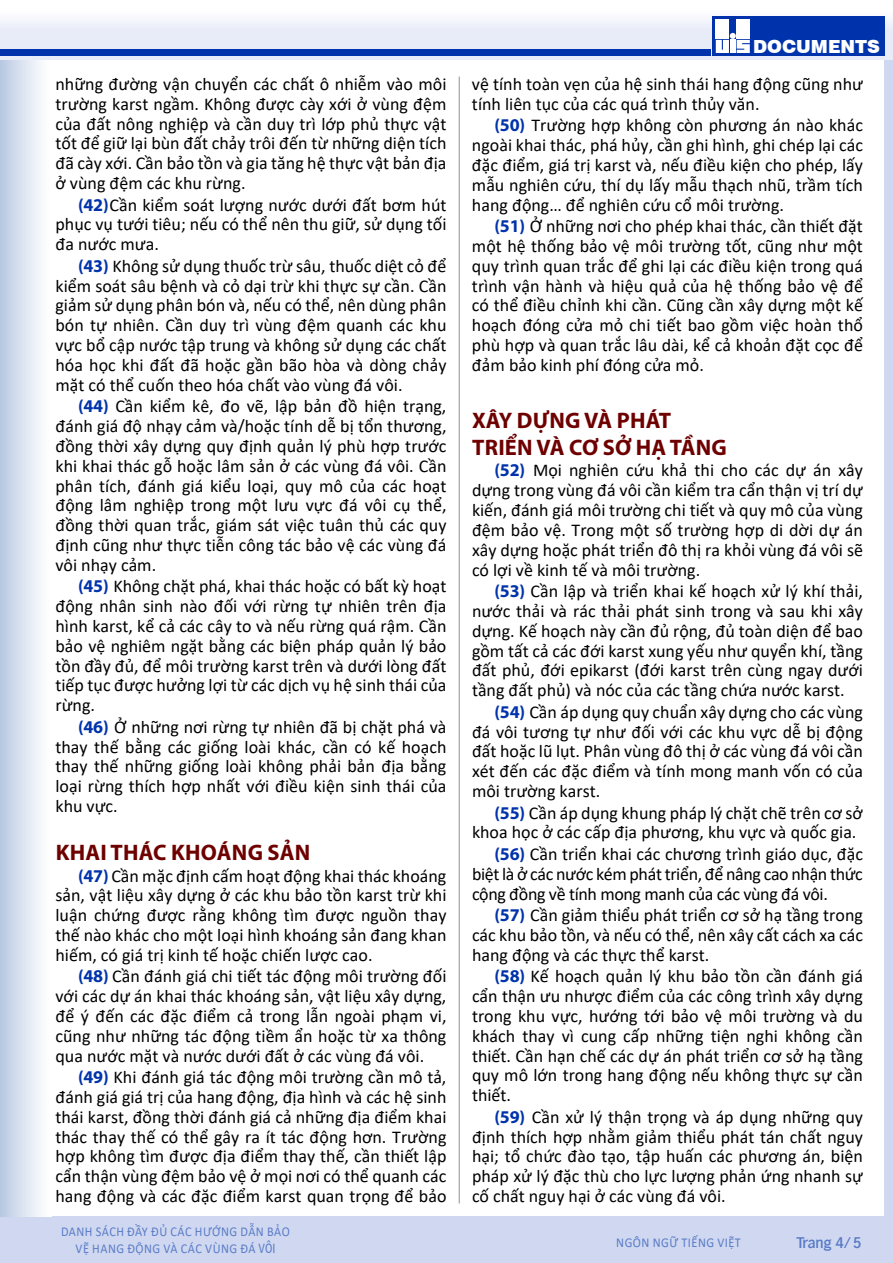
<style>
.page{position:relative;width:893px;height:1263px;background:#fff}
.page>*{position:absolute;margin:0;border:0;box-sizing:border-box;transform-origin:0 0}
.t1{font:700 22.5px/27px "Myriad Pro";letter-spacing:.01em;color:#6e0000}
.t2{font:18px/19.8px "Calibri";color:#000;text-align:justify}
.t3{font:900 18px "Swiss 721 BT";color:#fff}
.t4{font:500 15px "Hamburg";letter-spacing:-.01em;color:#597ac7}
.t5{font:13.5px/16.2px "Calibri";letter-spacing:.04em;color:#5b7cc7;text-align:center;scale:.91 1}
.t6{font:13.5px "Calibri";letter-spacing:.04em;color:#597ac7;scale:.91 1}
.s1{font-family:"Myriad Pro";font-weight:700;color:#0033ab}
.s2{font-family:"Humanist 777 BT Roman Condensed B"}
</style>
<div class="page">
<div style="left:0;top:1217px;width:893px;height:46px;background:#cfd8f0"></div>
<div style="left:0;top:59px;width:51px;height:1158px;background:linear-gradient(to right,#bacae3,#fff)"></div>
<div style="left:885px;top:59px;width:8px;height:1159px;background:#cfd8f0"></div>
<svg style="left:0;top:16px;width:893px;height:43px"></svg>
<div style="left:0;top:49px;width:710px;height:7px;background:#0033ab"></div>
<div style="left:712px;top:16px;width:172px;height:40px;background:#0033ab"></div>
<div style="left:716px;top:19px;width:13px;height:20px;background:#fff"></div>
<svg style="left:716px;top:33px;width:34px;height:20px"></svg>
<div style="left:737px;top:19px;width:13px;height:20px;background:#fff"></div>
<hr style="left:459px;top:77px;width:1px;height:1126px;background:#9d9d9c">
<p class="t2" style="left:56px;top:74px;width:392px">những đường vận chuyển các chất ô nhiễm vào môi trường karst ngầm. Không được cày xới ở vùng đệm của đất nông nghiệp và cần duy trì lớp phủ thực vật tốt để giữ lại bùn đất chảy trôi đến từ những diện tích đã cày xới. Cần bảo tồn và gia tăng hệ thực vật bản địa ở vùng đệm các khu rừng.</p>
<p class="t2" style="left:56px;top:194px;width:392px;text-indent:22px"><span class="s1">(42)</span>Cần kiểm soát lượng nước dưới đất bơm hút phục vụ tưới tiêu; nếu có thể nên thu giữ, sử dụng tối đa nước mưa.</p>
<p class="t2" style="left:56px;top:256px;width:392px;text-indent:22px"><span class="s1">(43)</span> Không sử dụng thuốc trừ sâu, thuốc diệt cỏ để kiểm soát sâu bệnh và cỏ dại trừ khi thực sự cần. Cần giảm sử dụng phân bón và, nếu có thể, nên dùng phân bón tự nhiên. Cần duy trì vùng đệm quanh các khu vực bổ cập nước tập trung và không sử dụng các chất hóa học khi đất đã hoặc gần bão hòa và dòng chảy mặt có thể cuốn theo hóa chất vào vùng đá vôi.</p>
<p class="t2" style="left:56px;top:396px;width:392px;text-indent:22px"><span class="s1">(44)</span> Cần kiểm kê, đo vẽ, lập bản đồ hiện trạng, đánh giá độ nhạy cảm và/hoặc tính dễ bị tổn thương, đồng thời xây dựng quy định quản lý phù hợp trước khi khai thác gỗ hoặc lâm sản ở các vùng đá vôi. Cần phân tích, đánh giá kiểu loại, quy mô của các hoạt động lâm nghiệp trong một lưu vực đá vôi cụ thể, đồng thời quan trắc, giám sát việc tuân thủ các quy định cũng như thực tiễn công tác bảo vệ các vùng đá vôi nhạy cảm.</p>
<p class="t2" style="left:56px;top:576px;width:392px;text-indent:22px"><span class="s1">(45)</span> Không chặt phá, khai thác hoặc có bất kỳ hoạt động nhân sinh nào đối với rừng tự nhiên trên địa hình karst, kể cả các cây to và nếu rừng quá rậm. Cần bảo vệ nghiêm ngặt bằng các biện pháp quản lý bảo tồn đầy đủ, để môi trường karst trên và dưới lòng đất tiếp tục được hưởng lợi từ các dịch vụ hệ sinh thái của rừng.</p>
<p class="t2" style="left:56px;top:716px;width:392px;text-indent:22px"><span class="s1">(46)</span> Ở những nơi rừng tự nhiên đã bị chặt phá và thay thế bằng các giống loài khác, cần có kế hoạch thay thế những giống loài không phải bản địa bằng loại rừng thích hợp nhất với điều kiện sinh thái của khu vực.</p>
<p class="t1" style="left:56px;top:838px;width:256px">KHAI THÁC KHOÁNG SẢN</p>
<p class="t2" style="left:56px;top:865px;width:392px;text-indent:22px"><span class="s1">(47)</span> Cần mặc định cấm hoạt động khai thác khoáng sản, vật liệu xây dựng ở các khu bảo tồn karst trừ khi luận chứng được rằng không tìm được nguồn thay thế nào khác cho một loại hình khoáng sản đang khan hiếm, có giá trị kinh tế hoặc chiến lược cao.</p>
<p class="t2" style="left:56px;top:966px;width:392px;text-indent:22px"><span class="s1">(48)</span> Cần đánh giá chi tiết tác động môi trường đối với các dự án khai thác khoáng sản, vật liệu xây dựng, để ý đến các đặc điểm cả trong lẫn ngoài phạm vi, cũng như những tác động tiềm ẩn hoặc từ xa thông qua nước mặt và nước dưới đất ở các vùng đá vôi.</p>
<p class="t2" style="left:56px;top:1067px;width:392px;text-indent:22px"><span class="s1">(49)</span> Khi đánh giá tác động môi trường cần mô tả, đánh giá giá trị của hang động, địa hình và các hệ sinh thái karst, đồng thời đánh giá cả những địa điểm khai thác thay thế có thể gây ra ít tác động hơn. Trường hợp không tìm được địa điểm thay thế, cần thiết lập cẩn thận vùng đệm bảo vệ ở mọi nơi có thể quanh các hang động và các đặc điểm karst quan trọng để bảo</p>
<p class="t5" style="left:61px;top:1223px;width:253px">DANH SÁCH ĐẦY ĐỦ CÁC HƯỚNG DẪN BẢO<br>VỆ HANG ĐỘNG VÀ CÁC VÙNG ĐÁ <span class="s2">VÔI</span></p>
<p class="t3" style="left:753px;top:36px;width:129px">DOCUMENTS</p>
<p class="t2" style="left:472px;top:74px;width:392px">vệ tính toàn vẹn của hệ sinh thái hang động cũng như tính liên tục của các quá trình thủy văn.</p>
<p class="t2" style="left:472px;top:115px;width:392px;text-indent:22px"><span class="s1">(50)</span> Trường hợp không còn phương án nào khác ngoài khai thác, phá hủy, cần ghi hình, ghi chép lại các đặc điểm, giá trị karst và, nếu điều kiện cho phép, lấy mẫu nghiên cứu, thí dụ lấy mẫu thạch nhũ, trầm tích hang động… để nghiên cứu cổ môi trường.</p>
<p class="t2" style="left:472px;top:216px;width:392px;text-indent:22px"><span class="s1">(51)</span> Ở những nơi cho phép khai thác, cần thiết đặt một hệ thống bảo vệ môi trường tốt, cũng như một quy trình quan trắc để ghi lại các điều kiện trong quá trình vận hành và hiệu quả của hệ thống bảo vệ để có thể điều chỉnh khi cần. Cũng cần xây dựng một kế hoạch đóng cửa mỏ chi tiết bao gồm việc hoàn thổ phù hợp và quan trắc lâu dài, kể cả khoản đặt cọc để đảm bảo kinh phí đóng cửa mỏ.</p>
<p class="t1" style="left:472px;top:406px;width:256px">XÂY DỰNG VÀ PHÁT<br>TRIỂN VÀ CƠ SỞ HẠ TẦNG</p>
<p class="t2" style="left:472px;top:460px;width:392px;text-indent:22px"><span class="s1">(52)</span> Mọi nghiên cứu khả thi cho các dự án xây dựng trong vùng đá vôi cần kiểm tra cẩn thận vị trí dự kiến, đánh giá môi trường chi tiết và quy mô của vùng đệm bảo vệ. Trong một số trường hợp di dời dự án xây dựng hoặc phát triển đô thị ra khỏi vùng đá vôi sẽ có lợi về kinh tế và môi trường.</p>
<p class="t2" style="left:472px;top:581px;width:392px;text-indent:22px"><span class="s1">(53)</span> Cần lập và triển khai kế hoạch xử lý khí thải, nước thải và rác thải phát sinh trong và sau khi xây dựng. Kế hoạch này cần đủ rộng, đủ toàn diện để bao gồm tất cả các đới karst xung yếu như quyển khí, tầng đất phủ, đới epikarst (đới karst trên cùng ngay dưới tầng đất phủ) và nóc của các tầng chứa nước karst.</p>
<p class="t2" style="left:472px;top:701px;width:392px;text-indent:22px"><span class="s1">(54)</span> Cần áp dụng quy chuẩn xây dựng cho các vùng đá vôi tương tự như đối với các khu vực dễ bị động đất hoặc lũ lụt. Phân vùng đô thị ở các vùng đá vôi cần xét đến các đặc điểm và tính mong manh vốn có của môi trường karst.</p>
<p class="t2" style="left:472px;top:802px;width:392px;text-indent:22px"><span class="s1">(55)</span> Cần áp dụng khung pháp lý chặt chẽ trên cơ sở khoa học ở các cấp địa phương, khu vực và quốc gia.</p>
<p class="t2" style="left:472px;top:844px;width:392px;text-indent:22px"><span class="s1">(56)</span> Cần triển khai các chương trình giáo dục, đặc biệt là ở các nước kém phát triển, để nâng cao nhận thức cộng đồng về tính mong manh của các vùng đá vôi.</p>
<p class="t2" style="left:472px;top:905px;width:392px;text-indent:22px"><span class="s1">(57)</span> Cần giảm thiểu phát triển cơ sở hạ tầng trong các khu bảo tồn, và nếu có thể, nên xây cất cách xa các hang động và các thực thể karst.</p>
<p class="t2" style="left:472px;top:966px;width:392px;text-indent:22px"><span class="s1">(58)</span> Kế hoạch quản lý khu bảo tồn cần đánh giá cẩn thận ưu nhược điểm của các công trình xây dựng trong khu vực, hướng tới bảo vệ môi trường và du khách thay vì cung cấp những tiện nghi không cần thiết. Cần hạn chế các dự án phát triển cơ sở hạ tầng quy mô lớn trong hang động nếu không thực sự cần thiết.</p>
<p class="t2" style="left:472px;top:1106px;width:392px;text-indent:22px"><span class="s1">(59)</span> Cần xử lý thận trọng và áp dụng những quy định thích hợp nhằm giảm thiểu phát tán chất nguy hại; tổ chức đào tạo, tập huấn các phương án, biện pháp xử lý đặc thù cho lực lượng phản ứng nhanh sự cố chất nguy hại ở các vùng đá vôi.</p>
<p class="t6" style="left:616px;top:1233px;width:138px">NGÔN NGỮ TIẾNG VIỆT</p>
<p class="t4" style="left:797px;top:1232px;width:66px">Trang 4/5</p>
</div>
